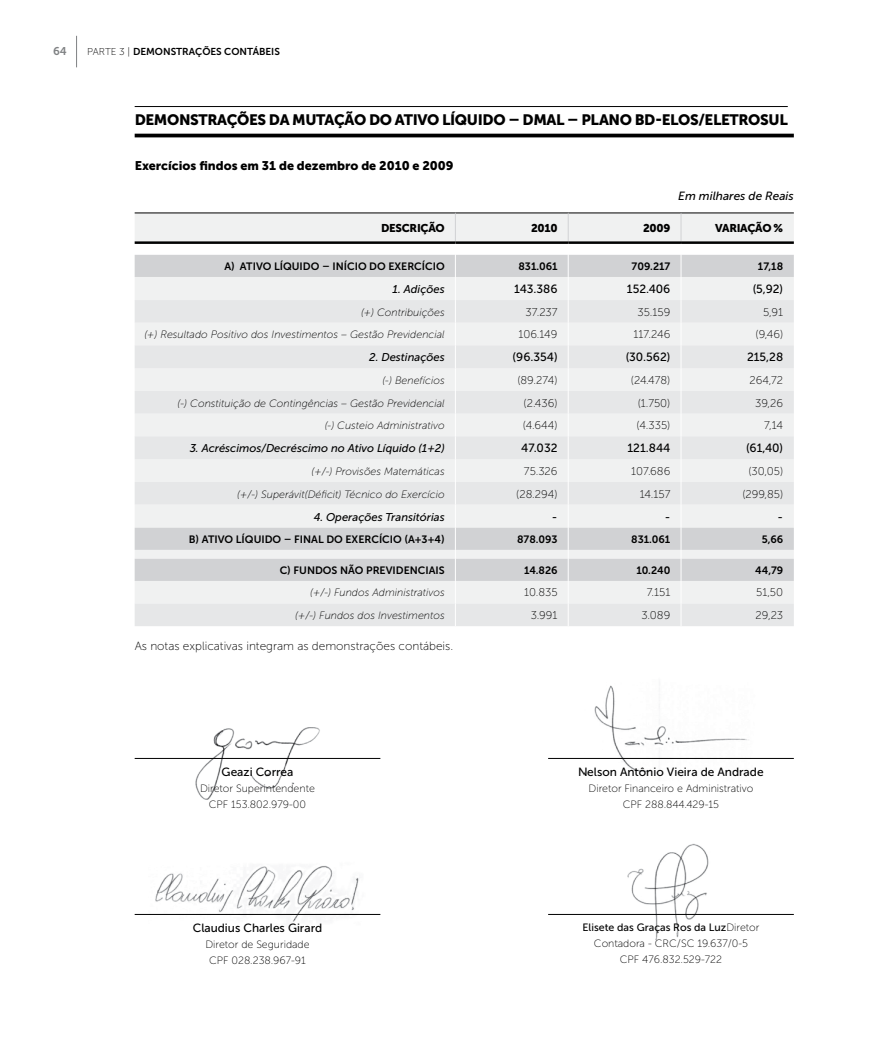
<style>
.page{position:relative;width:886px;height:1053px;background:#fff}
.page>*{position:absolute;margin:0;border:0;box-sizing:border-box;transform-origin:0 0}
.t1{font:15px "Museo Sans 900";letter-spacing:-.025em;color:#000}
.t2{font:12.5px "Museo Sans 900";color:#000}
.t3{font:11.88px "Museo Sans 500";color:#000}
.t4{font:11.88px "Museo Sans 100";color:#000}
.t5{font:italic 11.88px "Museo Sans 500";color:#000}
.t6{font:11.25px "Museo Sans 100";color:#000}
.t7{font:italic 11.25px "Museo Sans 500";color:#000}
.t8{font:11.25px "Museo Sans 900";letter-spacing:-.025em;color:#000}
.t9{font:11.25px "Museo Sans 700";color:#808284}
.t10{font:italic 10.62px "Museo Sans 100";color:#000}
.t11{font:10.62px/16.2px "Museo Sans 100";color:#000;text-align:center}
.t12{font:10.62px "Museo Sans 700";color:#000}
.t13{font:10.62px "Museo Sans 500";color:#000}
.t14{font:10px "Museo Sans 700";color:#000}
.t15{font:10px "Museo Sans 100";color:#000}
.s1{font-family:"Museo Sans 100"}
</style>
<div class="page">
<hr style="left:76px;top:36px;width:1px;height:31px;background:#808284">
<hr style="left:135px;top:106px;width:653px;height:1px;background:#000">
<hr style="left:135px;top:212px;width:320px;height:1px;background:#000">
<hr style="left:455px;top:212px;width:113px;height:1px;background:#000">
<hr style="left:568px;top:212px;width:113px;height:1px;background:#000">
<hr style="left:681px;top:212px;width:113px;height:1px;background:#000">
<svg style="left:135px;top:213px;width:659px;height:413px"></svg>
<hr style="left:135px;top:134px;width:659px;height:3px;background:#000">
<hr style="left:135px;top:758px;width:245px;height:1px;background:#000">
<hr style="left:135px;top:914px;width:245px;height:1px;background:#000">
<hr style="left:548px;top:758px;width:246px;height:1px;background:#000">
<hr style="left:548px;top:914px;width:246px;height:1px;background:#000">
<img style="left:149px;top:866px;width:217px;height:56px">
<img style="left:617px;top:844px;width:101px;height:96px">
<img style="left:185px;top:727px;width:145px;height:73px">
<img style="left:585px;top:685px;width:172px;height:87px">
<p class="t9" style="left:53px;top:45px;width:15px">64</p>
<p class="t15" style="left:87px;top:47px;width:13px">Parte</p>
<p class="t14" style="left:119px;top:46px;width:162px"><span class="s1">3 |</span> DEMON STRAÇÕES CONTÁBEIS</p>
<h1 class="t1" style="left:135px;top:111px;width:22px">DEMONSTRAÇÕES</h1>
<h1 class="t1" style="left:269px;top:111px;width:48px">DA MUTAÇÃO</h1>
<h1 class="t1" style="left:369px;top:111px;width:45px">DO ATIVO</h1>
<h1 class="t1" style="left:442px;top:111px;width:19px">LÍQUIDO</h1>
<h1 class="t1" style="left:508px;top:111px;width:94px">– DMAL – PLANO</h1>
<h1 class="t1" style="left:635px;top:111px;width:155px">BD-ELOS/ELETROSUL</h1>
<p class="t2" style="left:135px;top:158px;width:320px">EXERCÍCIOS FINDOS EM 31 DE DEZEMBRO DE 2010 E 2009</p>
<p class="t5" style="left:678px;top:190px;width:117px">Em milhares de Reais</p>
<p class="t8" style="left:381px;top:222px;width:16px">DESCRIÇÃO</p>
<p class="t8" style="left:531px;top:222px;width:28px">2010</p>
<p class="t8" style="left:643px;top:222px;width:29px">2009</p>
<p class="t8" style="left:715px;top:222px;width:16px">VARIAÇÃO</p>
<p class="t8" style="left:773px;top:222px;width:11px">%</p>
<p class="t12" style="left:224px;top:260px;width:220px">A) ATIVO LÍQUIDO – INÍCIO DO EXE RCÍCIO</p>
<p class="t12" style="left:518px;top:260px;width:41px">831.061</p>
<p class="t12" style="left:632px;top:260px;width:40px">709.217</p>
<p class="t12" style="left:758px;top:260px;width:27px">17,18</p>
<p class="t7" style="left:393px;top:283px;width:54px">1. Adições</p>
<p class="t3" style="left:514px;top:282px;width:45px">143.386</p>
<p class="t3" style="left:627px;top:282px;width:45px">152.406</p>
<p class="t3" style="left:753px;top:282px;width:32px">(5,92)</p>
<p class="t10" style="left:361px;top:306px;width:85px">(+) Contribuições</p>
<p class="t6" style="left:525px;top:306px;width:33px">37.237</p>
<p class="t6" style="left:637px;top:306px;width:34px">35.159</p>
<p class="t6" style="left:763px;top:306px;width:22px">5,91</p>
<p class="t10" style="left:144px;top:329px;width:302px">(+) Resultado Positivo dos Investimentos – Gestão Previdencial</p>
<p class="t6" style="left:518px;top:328px;width:41px">106.149</p>
<p class="t6" style="left:634px;top:328px;width:38px">117.246</p>
<p class="t6" style="left:755px;top:328px;width:29px">(9,46)</p>
<p class="t7" style="left:369px;top:351px;width:77px">2. Destinações</p>
<p class="t3" style="left:513px;top:351px;width:46px">(96.354)</p>
<p class="t3" style="left:626px;top:351px;width:46px">(30.562)</p>
<p class="t3" style="left:747px;top:351px;width:38px">215,28</p>
<p class="t10" style="left:382px;top:374px;width:64px">(-) Benefícios</p>
<p class="t6" style="left:517px;top:374px;width:42px">(89.274)</p>
<p class="t6" style="left:631px;top:374px;width:41px">(24.478)</p>
<p class="t6" style="left:749px;top:374px;width:35px">264,72</p>
<p class="t10" style="left:178px;top:397px;width:269px">(-) Constituição de Contingências – Gestão Previdencial</p>
<p class="t6" style="left:524px;top:396px;width:35px">(2.436)</p>
<p class="t6" style="left:638px;top:396px;width:34px">(1.750)</p>
<p class="t6" style="left:755px;top:396px;width:30px">39,26</p>
<p class="t10" style="left:325px;top:420px;width:122px">(-) Custeio Administrativo</p>
<p class="t6" style="left:523px;top:419px;width:36px">(4.644)</p>
<p class="t6" style="left:636px;top:419px;width:35px">(4.335)</p>
<p class="t6" style="left:764px;top:419px;width:20px">7,14</p>
<p class="t7" style="left:190px;top:442px;width:257px">3. Acréscimos/Decréscimo no Ativo Líquido (1+2)</p>
<p class="t3" style="left:521px;top:441px;width:38px">47.032</p>
<p class="t3" style="left:627px;top:441px;width:44px">121.844</p>
<p class="t3" style="left:746px;top:441px;width:39px">(61,40)</p>
<p class="t10" style="left:312px;top:465px;width:135px">(+/-) Provisões Matemáticas</p>
<p class="t6" style="left:524px;top:465px;width:35px">75.326</p>
<p class="t6" style="left:631px;top:465px;width:41px">107.686</p>
<p class="t6" style="left:748px;top:465px;width:36px">(30,05)</p>
<p class="t10" style="left:237px;top:488px;width:209px">(+/-) Superávit(Déficit) Técnico do Exercício</p>
<p class="t6" style="left:516px;top:487px;width:43px">(28.294)</p>
<p class="t6" style="left:640px;top:487px;width:32px">14.157</p>
<p class="t6" style="left:742px;top:487px;width:42px">(299,85)</p>
<p class="t7" style="left:314px;top:510px;width:132px">4. Operações Transitórias</p>
<p class="t3" style="left:552px;top:510px;width:7px">-</p>
<p class="t3" style="left:665px;top:510px;width:7px">-</p>
<p class="t3" style="left:777px;top:510px;width:7px">-</p>
<p class="t12" style="left:189px;top:533px;width:258px">B) ATIVO LÍQUIDO – FINAL DO EXE RCÍCIO (A+3+4)</p>
<p class="t12" style="left:517px;top:533px;width:42px">878.093</p>
<p class="t12" style="left:631px;top:533px;width:41px">831.061</p>
<p class="t12" style="left:762px;top:533px;width:23px">5,66</p>
<p class="t12" style="left:280px;top:564px;width:69px">C) FUNDOS NÃO</p>
<p class="t12" style="left:366px;top:564px;width:80px">PREVIDENCIAIS</p>
<p class="t12" style="left:524px;top:564px;width:35px">14.826</p>
<p class="t12" style="left:636px;top:564px;width:36px">10.240</p>
<p class="t12" style="left:755px;top:564px;width:29px">44,79</p>
<p class="t10" style="left:310px;top:587px;width:136px">(+/-) Fundos Administrativos</p>
<p class="t6" style="left:524px;top:586px;width:35px">10.835</p>
<p class="t6" style="left:647px;top:586px;width:25px">7.151</p>
<p class="t6" style="left:756px;top:586px;width:29px">51,50</p>
<p class="t10" style="left:295px;top:609px;width:151px">(+/-) Fundos dos Investimentos</p>
<p class="t6" style="left:531px;top:609px;width:28px">3.991</p>
<p class="t6" style="left:641px;top:609px;width:30px">3.089</p>
<p class="t6" style="left:755px;top:609px;width:29px">29,23</p>
<p class="t4" style="left:135px;top:639px;width:320px">As notas explicativas integram as demonstrações contábeis.</p>
<p class="t3" style="left:222px;top:765px;width:73px">Geazi Correa</p>
<p class="t11" style="left:200px;top:780px;width:116px">Diretor Superintendente<br>CPF 153.802.979-00</p>
<p class="t3" style="left:193px;top:920px;width:131px">Claudius Charles Girard</p>
<p class="t11" style="left:205px;top:936px;width:106px">Diretor de Seguridade<br>CPF 028.238.967-91</p>
<p class="t3" style="left:578px;top:765px;width:187px">Nelson Antônio Vieira de Andrade</p>
<p class="t11" style="left:588px;top:780px;width:166px">Diretor Financeiro e Administrativo<br>CPF 288.844.429-15</p>
<p class="t13" style="left:582px;top:921px;width:178px">Elisete das Graças Ros da Luz<span class="s1">Diretor</span></p>
<p class="t11" style="left:594px;top:935px;width:156px">Contadora - CRC/SC 19.637/0-5<br>CPF 476.832.529-722</p>
</div>
